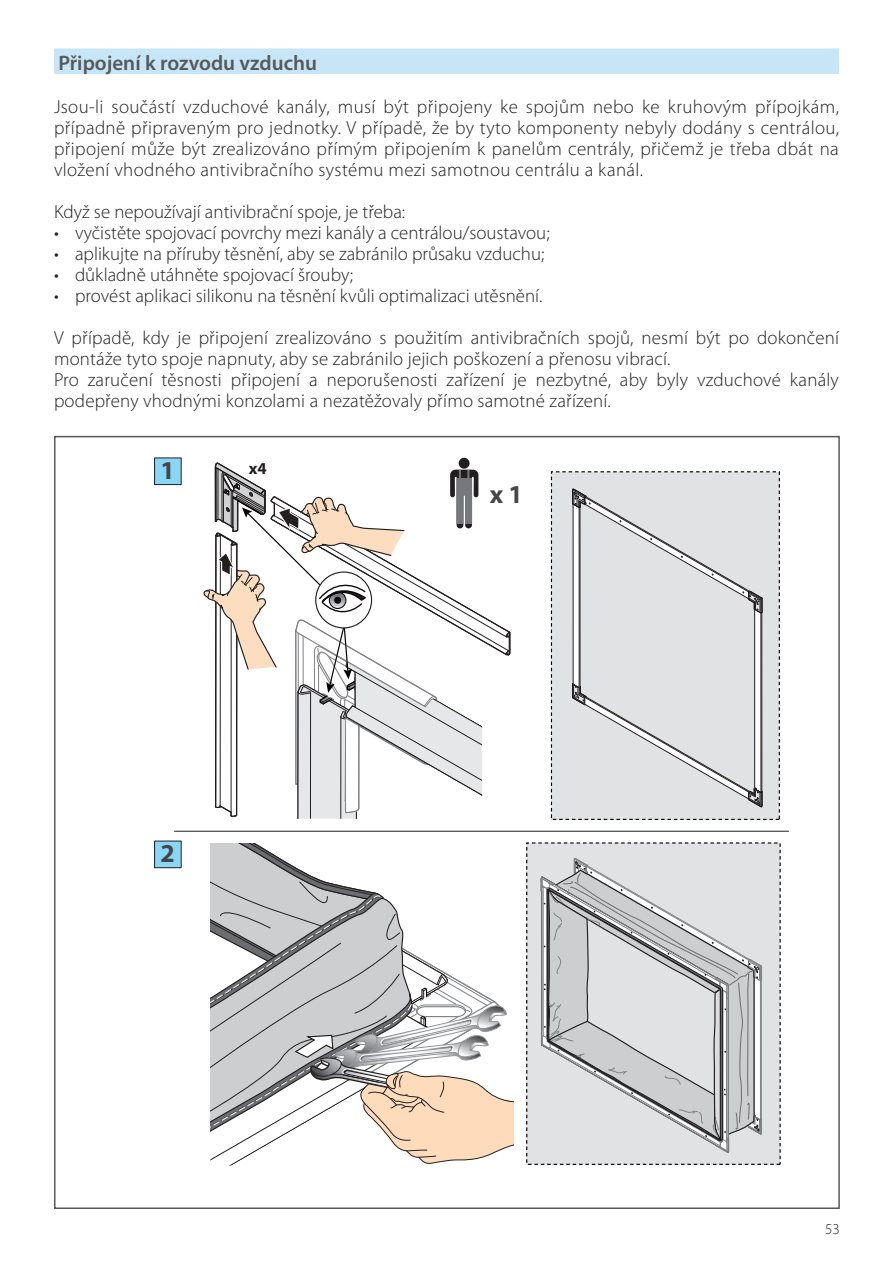
<style>
.page{position:relative;width:893px;height:1263px;background:#fff}
.page>*{position:absolute;margin:0;border:0;box-sizing:border-box;transform-origin:0 0}
.t1{font:700 25.8px "Myriad Pro";color:#454647}
.t2{font:600 21px "Myriad Pro";color:#57585a}
.t3{font:300 18.9px/21px "Myriad Pro";letter-spacing:.01em;color:#231f20;text-align:justify}
.t4{font:700 16.65px "Myriad Pro";color:#231f20}
.t5{font:300 15px "Myriad Pro";color:#231f20}
</style>
<div class="page">
<div style="left:54px;top:48px;width:785px;height:26px;background:#c6e6f8"></div>
<div style="left:551px;top:472px;width:228px;height:347px;background:#e1e2e4"></div>
<div style="left:155px;top:458px;width:26px;height:27px;background:#89d6f7"></div>
<div style="left:154px;top:458px;width:27px;height:27px;border:1px solid #231f20"></div>
<div style="left:155px;top:841px;width:26px;height:27px;background:#89d6f7"></div>
<div style="left:154px;top:841px;width:27px;height:27px;border:1px solid #231f20"></div>
<svg style="left:721px;top:574px;width:42px;height:234px"></svg>
<div style="left:527px;top:843px;width:253px;height:321px;background:#e1e2e4"></div>
<svg style="left:721px;top:761px;width:34px;height:83px"></svg>
<svg style="left:548px;top:471px;width:172px;height:694px"></svg>
<svg style="left:541px;top:858px;width:221px;height:295px"></svg>
<hr style="left:174px;top:831px;width:615px;height:1px;background:#231f20">
<svg style="left:203px;top:457px;width:311px;height:709px"></svg>
<p class="t2" style="left:58px;top:51px;width:260px">Připojení k rozvodu vzduchu</p>
<p class="t3" style="left:54px;top:96px;width:787px">Jsou-li součástí vzduchové kanály, musí být připojeny ke spojům nebo ke kruhovým přípojkám, případně připraveným pro jednotky. V případě, že by tyto komponenty nebyly dodány s centrálou, připojení může být zrealizováno přímým připojením k panelům centrály, přičemž je třeba dbát na vložení vhodného antivibračního systému mezi samotnou centrálu a kanál.</p>
<p class="t3" style="left:54px;top:201px;width:353px">Když se nepoužívají antivibrační spoje, je třeba:</p>
<p class="t3" style="left:54px;top:222px;width:497px">• vyčistěte spojovací povrchy mezi kanály a centrálou/soustavou;</p>
<p class="t3" style="left:54px;top:243px;width:492px">• aplikujte na příruby těsnění, aby se zabránilo průsaku vzduchu;</p>
<p class="t3" style="left:54px;top:264px;width:301px">• důkladně utáhněte spojovací šrouby;</p>
<p class="t3" style="left:54px;top:285px;width:490px">• provést aplikaci silikonu na těsnění kvůli optimalizaci utěsnění.</p>
<p class="t3" style="left:54px;top:327px;width:787px;text-align:left">V případě, kdy je připojení zrealizováno s použitím antivibračních spojů, nesmí být po dokončení montáže tyto spoje napnuty, aby se zabránilo jejich poškození a přenosu vibrací.<br>Pro zaručení těsnosti připojení a neporušenosti zařízení je nezbytné, aby byly vzduchové kanály podepřeny vhodnými konzolami a nezatěžovaly přímo samotné zařízení.</p>
<h1 class="t1" style="left:161px;top:453px;width:16px">1</h1>
<p class="t4" style="left:249px;top:458px;width:19px">x4</p>
<h1 class="t1" style="left:161px;top:837px;width:16px">2</h1>
<h1 class="t1" style="left:490px;top:478px;width:34px">x 1</h1>
<p class="t5" style="left:825px;top:1220px;width:16px">53</p>
</div>
